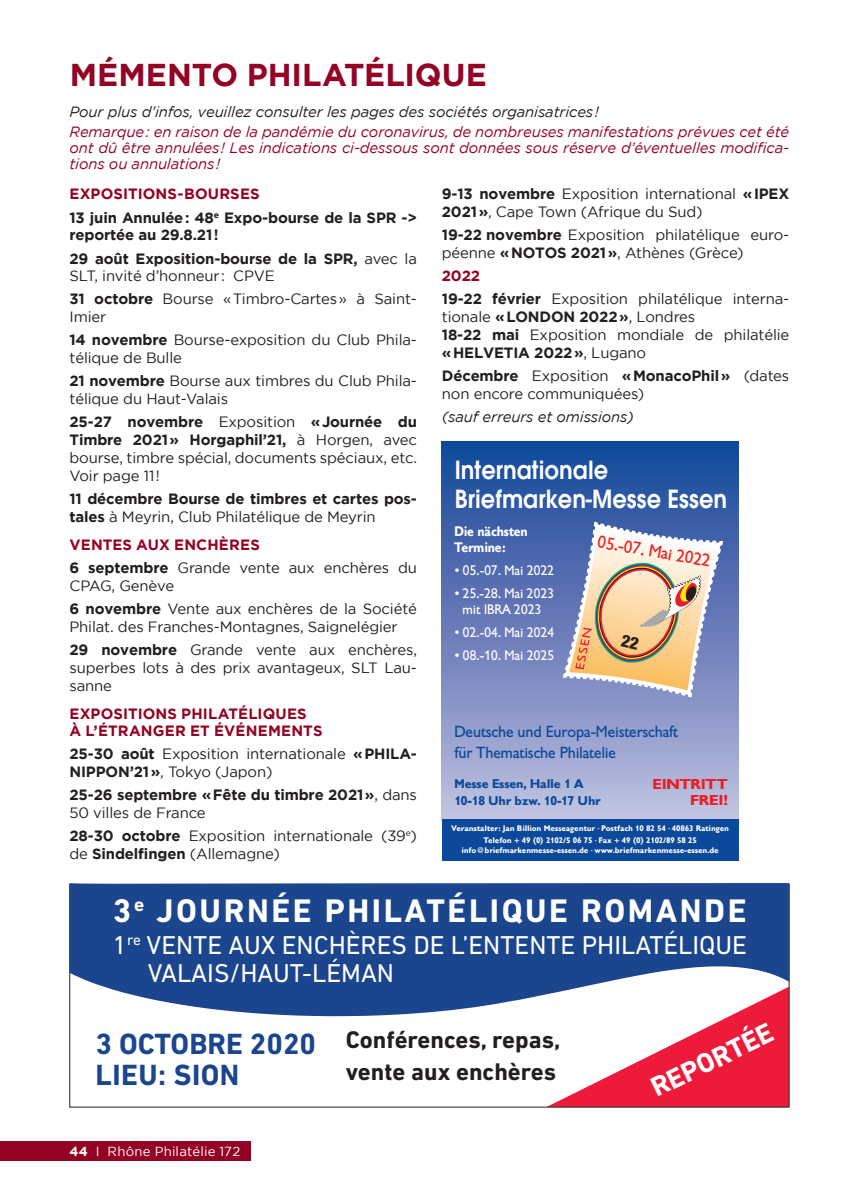
<style>
.page{position:relative;width:844px;height:1191px;background:#fff}
.page>*{position:absolute;margin:0;border:0;box-sizing:border-box;transform-origin:0 0}
.t1{font:700 33.25px "DIN Next LT Pro";letter-spacing:.08em;color:#fff}
.t2{font:700 31.5px "Gotham";color:#940224}
.t3{font:700 29.75px/31.5px "DIN Next LT Pro";color:#1b468d}
.t4{font:700 28px "DIN Next LT Pro";color:#fff}
.t5{font:27.47px/28.5px "Avant Gar Goth Demi";color:#fff;scale:.9 1}
.t6{font:26.25px/28px "DIN Next LT Pro";color:#fff}
.t7{font:700 24.5px/31.5px "DIN Next LT Pro";color:#231f20}
.t8{font:17.15px "Gil Reg";color:#ee1d23}
.t9{font:15.92px/21.7px "Gil Reg";color:#0d499a}
.t10{font:14.88px/17.8px "Gotham";letter-spacing:-.01em;color:#231f20}
.t11{font:700 14.88px/23.1px "Gotham";letter-spacing:-.01em;color:#231f20}
.t12{font:italic 14.88px/15.8px "Gotham";letter-spacing:-.01em;color:#940224;text-align:justify}
.t13{font:italic 14.88px "Gotham";letter-spacing:-.01em;color:#231f20}
.t14{font:700 14.88px/17.5px "Gotham";letter-spacing:.01em;color:#940224}
.t15{font:14.17px/15.9px "Gil Bol";color:#ee1d23;text-align:right;scale:1.13 1}
.t16{font:13.65px/16.4px "Gil Reg";color:#fff;text-align:center}
.t17{font:13.65px/15.9px "Gil Bol";color:#fff;scale:.9 1}
.t18{font:13.12px "Gotham";letter-spacing:.02em;color:#fff}
.t19{font:12.6px/17.2px "Gil Bol";color:#0d499a}
.t20{font:8.05px/11.4px "Gil Bol";letter-spacing:.015em;color:#fff;text-align:center}
.s1{color:#940224}
.s2{font-weight:400}
.s3{font-weight:700}
.s4{font-weight:700;color:#940224}
.s5{font-family:"Ping Fang SC";font-weight:500}
</style>
<div class="page">
<div style="left:0;top:1141px;width:251px;height:20px;background:#940224"></div>
<svg style="left:550px;top:1016px;width:237px;height:89px"></svg>
<svg style="left:69px;top:883px;width:720px;height:133px;background:#3d609c"></svg>
<div style="left:441px;top:442px;width:297px;height:378px;background:linear-gradient(to bottom,#134398,#c1bedf)"></div>
<div style="left:441px;top:819px;width:297px;height:42px;background:#0d499a"></div>
<svg style="left:562px;top:521px;width:161px;height:176px;background:#c0b2ae"></svg>
<h2 class="t2" style="left:70px;top:57px;width:418px">MÉMENTO PHILATÉLIQUE</h2>
<p class="t13" style="left:69px;top:103px;width:530px">Pour plus d’infos, veuillez consulter les pages des sociétés organisatrices!</p>
<p class="t12" style="left:69px;top:124px;width:721px">Remarque: en raison de la pandémie du coronavirus, de nombreuses manifestations prévues cet été ont dû être annulées! Les indications ci-dessous sont données sous réserve d’éventuelles modifica&shy;tions ou annulations!</p>
<p class="t11" style="left:69px;top:182px;width:349px"><span class="s1">EXPOSITIONS-BOURSES<br></span>13 juin Annulée: 48<sup>e</sup> Expo-bourse de la SPR -&gt;</p>
<p class="t11" style="left:69px;top:223px;width:349px">reportée au 29.8.21!<br>29 août Exposition-bourse de la SPR, <span class="s2">avec la</span></p>
<p class="t10" style="left:69px;top:264px;width:349px;line-height:23.1px">SLT, invité d’honneur : CPVE<br><span class="s3">31 octobre</span> Bourse «Timbro-Cartes» à Saint-</p>
<p class="t10" style="left:69px;top:305px;width:349px;line-height:23.1px">Imier<br><span class="s3">14 novembre</span> Bourse-exposition du Club Phila-</p>
<p class="t10" style="left:69px;top:346px;width:349px;line-height:23.1px">télique de Bulle<br><span class="s3">21 novembre</span> Bourse aux timbres du Club Phila-</p>
<p class="t10" style="left:69px;top:387px;width:349px;line-height:23.1px">télique du Haut-Valais<br><span class="s3">25-27 novembre</span> Exposition <span class="s3">«Journée du</span></p>
<p class="t10" style="left:69px;top:431px;width:349px;text-align:justify"><span class="s3">Timbre 2021» Horgaphil’21,</span> à Horgen, avec bourse, timbre spécial, documents spéciaux, etc.<br>Voir page 11!</p>
<p class="t11" style="left:69px;top:489px;width:349px;line-height:17.8px">11 décembre Bourse de timbres et cartes pos&shy;tales <span class="s2">à Meyrin, Club Philatélique de Meyrin</span></p>
<p class="t10" style="left:69px;top:533px;width:349px;line-height:23.1px"><span class="s4">VENTES AUX ENCHÈRES<br></span><span class="s3">6 septembre</span> Grande vente aux enchères du</p>
<p class="t10" style="left:69px;top:574px;width:349px;line-height:23.1px">CPAG, Genève<br><span class="s3">6 novembre</span> Vente aux enchères de la Société</p>
<p class="t10" style="left:69px;top:615px;width:349px;line-height:23.1px">Philat. des Franches-Montagnes, Saignelégier<br><span class="s3">29 novembre</span> Grande vente aux enchères,</p>
<p class="t10" style="left:69px;top:658px;width:349px">superbes lots à des prix avantageux, SLT Lau&shy;sanne</p>
<p class="t14" style="left:69px;top:704px;width:254px">EXPOSITIONS PHILATÉLIQUES<br>À L’ÉTRANGER ET ÉVÉNEMENTS</p>
<p class="t10" style="left:69px;top:745px;width:349px"><span class="s3">25-30 août</span> Exposition internationale <span class="s3">«PHILA-<br>NIPPON’21»</span>, Tokyo (Japon)</p>
<p class="t11" style="left:69px;top:785px;width:349px;line-height:17.8px">25-26 septembre «Fête du timbre 2021»<span class="s2">, dans<br>50 villes de France</span></p>
<p class="t10" style="left:69px;top:826px;width:349px"><span class="s3">28-30 octobre</span> Exposition internationale (39<sup>e</sup>) de <span class="s3">Sindelfingen</span> (Allemagne)</p>
<p class="t10" style="left:442px;top:185px;width:349px"><span class="s3">9-13 novembre</span> Exposition international <span class="s3">«IPEX<br>2021»</span>, Cape Town (Afrique du Sud)</p>
<p class="t10" style="left:442px;top:226px;width:349px"><span class="s3">19-22 novembre</span> Exposition philatélique euro&shy;péenne <span class="s3">«NOTOS 2021»</span>, Athènes (Grèce)</p>
<p class="t10" style="left:442px;top:264px;width:349px;line-height:23.1px"><span class="s4">2022<br></span><span class="s3">19-22 février</span> Exposition philatélique interna-</p>
<p class="t10" style="left:442px;top:308px;width:349px">tionale <span class="s3">«LONDON 2022»</span>, Londres<br><span class="s3">18-22 mai</span> Exposition mondiale de philatélie <span class="s3">«HELVETIA 2022»</span>, Lugano</p>
<p class="t10" style="left:442px;top:367px;width:349px"><span class="s3">Décembre</span> Exposition <span class="s3">«MonacoPhil»</span> (dates non encore communiquées)</p>
<p class="t13" style="left:442px;top:408px;width:193px">(sauf erreurs et omissions)</p>
<h3 class="t5" style="left:454px;top:456px;width:304px">Internationale<br>Briefmarken-Messe Essen</h3>
<p class="t17" style="left:454px;top:524px;width:83px">Die nächsten<br>Termine:</p>
<p class="t16" style="left:454px;top:562px;width:101px">• 05.-07. Mai 2022</p>
<p class="t16" style="left:454px;top:585px;width:101px">• 25.-28. Mai 2023 mit IBRA 2023</p>
<p class="t16" style="left:454px;top:624px;width:101px">• 02.-04. Mai 2024</p>
<p class="t16" style="left:454px;top:647px;width:101px">• 08.-10. Mai 2025</p>
<p class="t8" style="left:599px;top:531px;width:116px;rotate:10deg">05.-07. Mai 2022</p>
<p class="t9" style="left:454px;top:720px;width:225px">Deutsche und Europa-Meisterschaft fu<span class="s5">̈</span>r Thematische Philatelie</p>
<p class="t19" style="left:454px;top:775px;width:148px">Messe Essen, Halle 1 A<br>10-18 Uhr bzw. 10-17 Uhr</p>
<p class="t15" style="left:652px;top:776px;width:68px">EINTRITT<br>FREI!</p>
<p class="t20" style="left:451px;top:823px;width:279px">Veranstalter: Jan Billion Messeagentur · Postfach 10 82 54 · 40863 Ratingen<br>Telefon + 49 (0) 2102/5 06 75 · Fax + 49 (0) 2102/89 58 25</p>
<p class="t20" style="left:461px;top:844px;width:258px">info@briefmarkenmesse-essen.de · www.briefmarkenmesse-essen.de</p>
<h1 class="t1" style="left:113px;top:891px;width:635px">3<sup>e</sup> JOURNÉE PHILATÉLIQUE ROMANDE</h1>
<h3 class="t6" style="left:148px;top:930px;width:600px;text-indent:-35px">1<sup>re</sup> VENTE AUX ENCHÈRES DE L’ENTENTE PHILATÉLIQUE<br>VALAIS/HAUT-LÉMAN</h3>
<h3 class="t3" style="left:95px;top:1028px;width:222px">3 OCTOBRE 2020<br>LIEU: SION</h3>
<p class="t18" style="left:69px;top:1144px;width:172px"><span class="s3">44</span> I Rhône Philatélie 172</p>
<h3 class="t7" style="left:346px;top:1024px;width:216px">Conférences, repas, vente aux enchères</h3>
<h3 class="t4" style="left:645px;top:1074px;width:134px;rotate:-26deg">REPORTÉE</h3>
</div>
